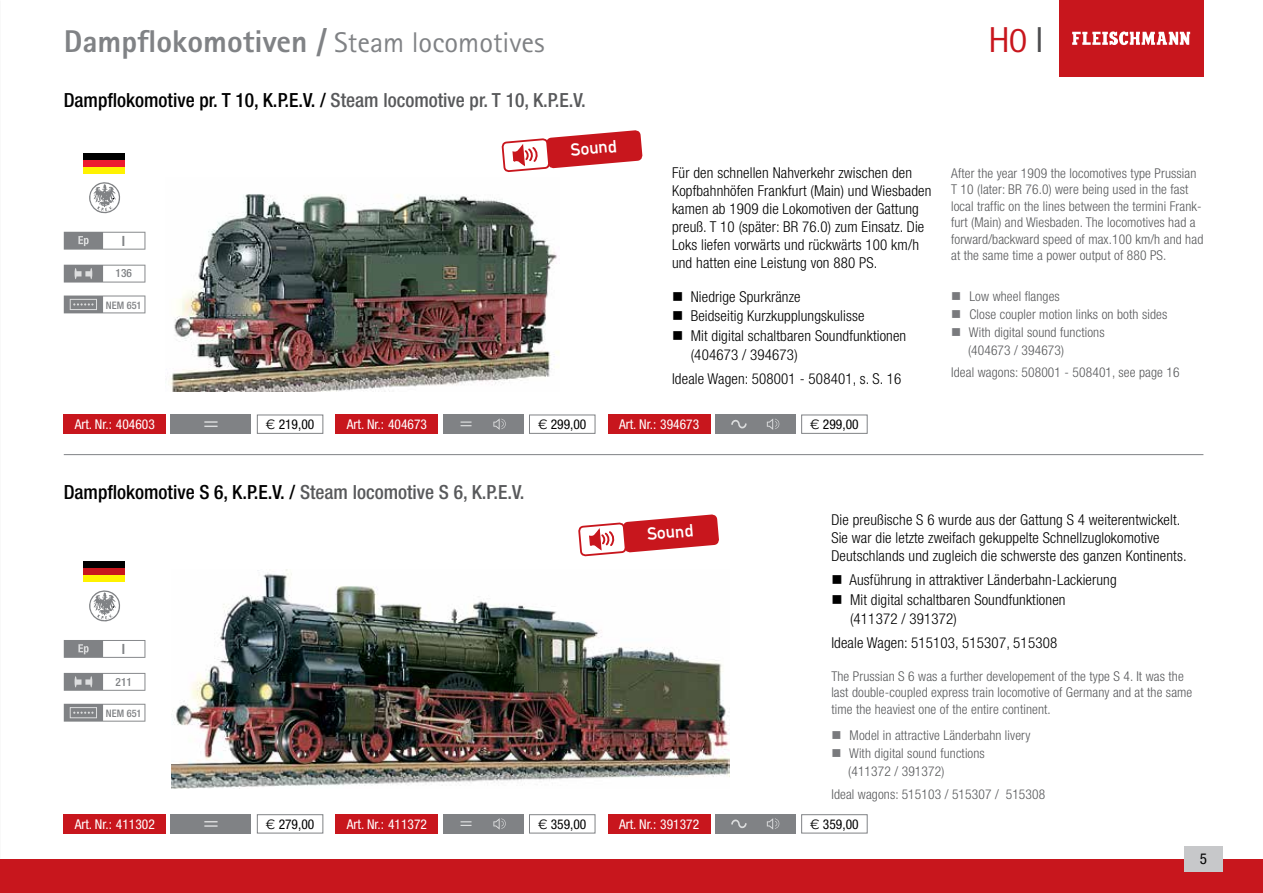
<style>
.page{position:relative;width:1263px;height:893px;background:#fff}
.page>*{position:absolute;margin:0;border:0;box-sizing:border-box;transform-origin:0 0}
.t1{font:36px "Rotis Sans Serif Std";color:#c8161d}
.t2{font:800 31.5px "Rotis Sans Serif Std";color:#808285}
.t3{font:500 condensed 19.5px "Helvetica Neue LT Std";color:#000}
.t4{font:17.4px "DIN Mittelschrift Std";color:#fff}
.t5{font:300 condensed 15px/18px "Helvetica Neue LT Std";letter-spacing:.01em;color:#000}
.t6{font:500 15px "Franklin Gothic";color:#808285}
.t7{font:condensed 15px "Helvetica Neue LT Std";color:#000}
.t8{font:300 condensed 13.5px/16.5px "Helvetica Neue LT Std";letter-spacing:.01em;color:#58595b}
.t9{font:condensed 13.5px "Helvetica Neue LT Std";color:#fff}
.t10{font:condensed 13.5px "Helvetica Neue LT Std";color:#000}
.t11{font:500 condensed 11.4px "Helvetica Neue LT Std";color:#808285}
.t12{font:500 condensed 10.35px "Helvetica Neue LT Std";color:#808285}
.s1{font-weight:400;font-size:28.5px}
.s2{color:#58595b}
.s3{font-family:"Helvetica Neue LT Pro";font-weight:300;font-stretch:expanded}
.s4{color:#4d4d4f}
.s5{color:#797a7d}
</style>
<div class="page">
<div style="left:0;top:859px;width:1263px;height:34px;background:#c8161d"></div>
<div style="left:1059px;top:0;width:144px;height:77px;background:#c8161d"></div>
<svg style="left:1072px;top:31px;width:118px;height:14px"></svg>
<img style="left:171px;top:570px;width:559px;height:219px">
<svg style="left:501px;top:130px;width:142px;height:42px"></svg>
<hr style="left:64px;top:454px;width:1139px;height:1px;background:#808285">
<div style="left:83px;top:153px;width:42px;height:7px;background:#000"></div>
<div style="left:83px;top:160px;width:42px;height:7px;background:#ed1b2f"></div>
<div style="left:83px;top:167px;width:42px;height:7px;background:#fff200"></div>
<svg style="left:89px;top:182px;width:31px;height:32px"></svg>
<svg style="left:64px;top:296px;width:81px;height:17px"></svg>
<svg style="left:64px;top:232px;width:81px;height:18px"></svg>
<div style="left:107px;top:234px;width:33px;height:13px;background:#fff"></div>
<svg style="left:64px;top:265px;width:81px;height:18px"></svg>
<div style="left:257px;top:415px;width:66px;height:19px;background:#fff;border:1px solid #808285"></div>
<div style="left:171px;top:415px;width:80px;height:19px;background:#808285"></div>
<svg style="left:204px;top:421px;width:14px;height:6px"></svg>
<div style="left:64px;top:415px;width:102px;height:19px;background:#c8161d"></div>
<div style="left:529px;top:415px;width:66px;height:19px;background:#fff;border:1px solid #808285"></div>
<div style="left:443px;top:415px;width:80px;height:19px;background:#808285"></div>
<svg style="left:460px;top:421px;width:11px;height:5px"></svg>
<svg style="left:493px;top:418px;width:13px;height:12px"></svg>
<div style="left:336px;top:415px;width:102px;height:19px;background:#c8161d"></div>
<div style="left:801px;top:415px;width:66px;height:19px;background:#fff;border:1px solid #808285"></div>
<div style="left:715px;top:415px;width:80px;height:19px;background:#808285"></div>
<svg style="left:731px;top:419px;width:16px;height:10px"></svg>
<svg style="left:767px;top:418px;width:12px;height:12px"></svg>
<div style="left:608px;top:415px;width:102px;height:19px;background:#c8161d"></div>
<img style="left:170px;top:194px;width:389px;height:197px">
<div style="left:83px;top:561px;width:42px;height:7px;background:#000"></div>
<div style="left:83px;top:568px;width:42px;height:7px;background:#c8161d"></div>
<div style="left:83px;top:575px;width:42px;height:7px;background:#fff200"></div>
<svg style="left:89px;top:590px;width:31px;height:32px"></svg>
<svg style="left:64px;top:704px;width:81px;height:18px"></svg>
<svg style="left:64px;top:640px;width:81px;height:18px"></svg>
<div style="left:107px;top:642px;width:33px;height:14px;background:#fff"></div>
<svg style="left:64px;top:673px;width:81px;height:18px"></svg>
<div style="left:257px;top:814px;width:66px;height:19px;background:#fff;border:1px solid #808285"></div>
<div style="left:171px;top:814px;width:80px;height:19px;background:#808285"></div>
<svg style="left:204px;top:821px;width:14px;height:6px"></svg>
<div style="left:64px;top:814px;width:102px;height:19px;background:#c8161d"></div>
<div style="left:529px;top:814px;width:66px;height:19px;background:#fff;border:1px solid #808285"></div>
<div style="left:443px;top:814px;width:80px;height:19px;background:#808285"></div>
<svg style="left:460px;top:821px;width:11px;height:5px"></svg>
<svg style="left:493px;top:818px;width:13px;height:12px"></svg>
<div style="left:336px;top:814px;width:102px;height:19px;background:#c8161d"></div>
<div style="left:801px;top:814px;width:66px;height:19px;background:#fff;border:1px solid #808285"></div>
<div style="left:715px;top:814px;width:80px;height:19px;background:#808285"></div>
<svg style="left:731px;top:819px;width:16px;height:10px"></svg>
<svg style="left:767px;top:818px;width:12px;height:12px"></svg>
<div style="left:608px;top:814px;width:102px;height:19px;background:#c8161d"></div>
<div style="left:1184px;top:846px;width:38px;height:26px;background:#c7c8ca"></div>
<svg style="left:577px;top:514px;width:143px;height:76px"></svg>
<h2 class="t2" style="left:64px;top:21px;width:482px">Dampflokomotiven / <span class="s1">Steam locomotives</span></h2>
<h3 class="t3" style="left:64px;top:89px;width:523px">Dampflokomotive pr. T 10, K.P.E.V. / <span class="s2">Steam locomotive pr. T 10, K.P.E.V.</span></h3>
<p class="t6" style="left:121px;top:231px;width:6px">I</p>
<p class="t11" style="left:116px;top:267px;width:18px">136</p>
<p class="t12" style="left:106px;top:299px;width:37px">NEM 651</p>
<p class="t4" style="left:570px;top:139px;width:48px;rotate:-5deg">Sound</p>
<p class="t5" style="left:672px;top:163px;width:261px">Für den schnellen Nahverkehr zwischen den Kopfbahnhöfen Frankfurt (Main) und Wiesbaden kamen ab 1909 die Lokomotiven der Gattung preuß. T 10 (später: BR 76.0) zum Einsatz. Die Loks liefen vorwärts und rückwärts 100 km/h und hatten eine Leistung von 880 PS.</p>
<p class="t5" style="left:672px;top:287px;width:130px">■ Niedrige Spurkränze</p>
<p class="t5" style="left:672px;top:307px;width:194px">■ Beidseitig Kurzkupplungskulisse</p>
<p class="t5" style="left:691px;top:326px;width:217px;line-height:19.5px;text-indent:-19px">■ Mit digital schaltbaren Soundfunktionen (404673 / 394673)</p>
<p class="t5" style="left:672px;top:370px;width:231px">Ideale Wagen: 508001 - 508401, s. S. 16</p>
<p class="t9" style="left:75px;top:416px;width:82px">Art. Nr.: 404603</p>
<p class="t10" style="left:266px;top:416px;width:50px"><span class="s3">€</span> 219,00</p>
<p class="t9" style="left:347px;top:416px;width:82px">Art. Nr.: 404673</p>
<p class="t10" style="left:538px;top:416px;width:50px"><span class="s3">€</span> 299,00</p>
<p class="t9" style="left:619px;top:416px;width:82px">Art. Nr.: 394673</p>
<p class="t10" style="left:810px;top:416px;width:50px"><span class="s3">€</span> 299,00</p>
<h1 class="t1" style="left:988px;top:19px;width:57px">H0 <span class="s4">I</span></h1>
<p class="t8" style="left:951px;top:165px;width:254px">After the year 1909 the locomotives type Prussian T 10 (later: BR 76.0) were being used in the fast local traffic on the lines between the termini Frank&shy;furt (Main) and Wiesbaden. The locomotives had a forward/backward speed of max.100 km/h and had at the same time a power output of 880 PS.</p>
<p class="t8" style="left:951px;top:287px;width:110px"><span class="s5">■</span> Low wheel flanges</p>
<p class="t8" style="left:951px;top:305px;width:218px"><span class="s5">■</span> Close coupler motion links on both sides</p>
<p class="t8" style="left:968px;top:323px;width:138px;line-height:18px;text-indent:-17px"><span class="s5">■</span> With digital sound functions (404673 / 394673)</p>
<p class="t8" style="left:951px;top:364px;width:230px">Ideal wagons: 508001 - 508401, see page 16</p>
<h3 class="t3" style="left:64px;top:480px;width:462px">Dampflokomotive S 6, K.P.E.V. / <span class="s2">Steam locomotive S 6, K.P.E.V.</span></h3>
<p class="t6" style="left:121px;top:640px;width:6px">I</p>
<p class="t11" style="left:116px;top:675px;width:18px">211</p>
<p class="t12" style="left:106px;top:707px;width:37px">NEM 651</p>
<p class="t4" style="left:646px;top:524px;width:48px;rotate:-5deg">Sound</p>
<p class="t5" style="left:831px;top:511px;width:357px">Die preußische S 6 wurde aus der Gattung S 4 weiterentwickelt.<br>Sie war die letzte zweifach gekuppelte Schnellzuglokomotive<br>Deutschlands und zugleich die schwerste des ganzen Kontinents.</p>
<p class="t5" style="left:831px;top:571px;width:287px">■ Ausführung in attraktiver Länderbahn-Lackierung</p>
<p class="t5" style="left:850px;top:589px;width:217px;line-height:19.5px;text-indent:-19px">■ Mit digital schaltbaren Soundfunktionen (411372 / 391372)</p>
<p class="t5" style="left:831px;top:633px;width:227px">Ideale Wagen: 515103, 515307, 515308</p>
<p class="t8" style="left:831px;top:668px;width:362px">The Prussian S 6 was a further developement of the type S 4. It was the last double-coupled express train locomotive of Germany and at the same time the heaviest one of the entire continent.</p>
<p class="t8" style="left:831px;top:727px;width:200px"><span class="s5">■</span> Model in attractive Länderbahn livery</p>
<p class="t8" style="left:848px;top:744px;width:138px;line-height:18px;text-indent:-17px"><span class="s5">■</span> With digital sound functions (411372 / 391372)</p>
<p class="t8" style="left:831px;top:785px;width:215px">Ideal wagons: 515103 / 515307 / 515308</p>
<p class="t9" style="left:75px;top:816px;width:82px">Art. Nr.: 411302</p>
<p class="t10" style="left:266px;top:816px;width:50px"><span class="s3">€</span> 279,00</p>
<p class="t9" style="left:347px;top:816px;width:82px">Art. Nr.: 411372</p>
<p class="t10" style="left:538px;top:816px;width:50px"><span class="s3">€</span> 359,00</p>
<p class="t9" style="left:619px;top:816px;width:82px">Art. Nr.: 391372</p>
<p class="t10" style="left:810px;top:816px;width:50px"><span class="s3">€</span> 359,00</p>
<p class="t7" style="left:1200px;top:850px;width:9px">5</p>
</div>
